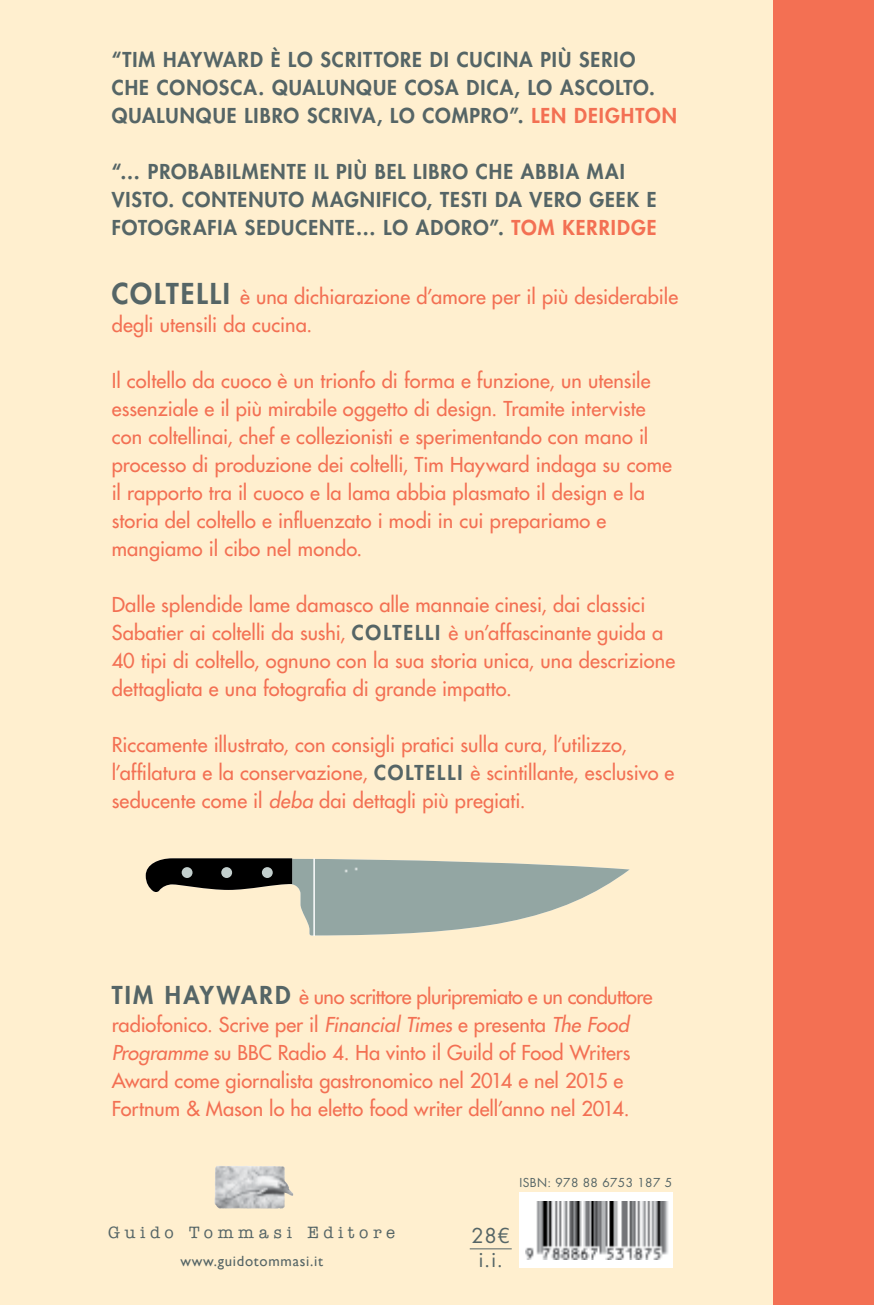
<style>
.page{position:relative;width:874px;height:1305px;background:#fff}
.page>*{position:absolute;margin:0;border:0;box-sizing:border-box;transform-origin:0 0}
.t1{font:500 20px/28px "Futura Std";letter-spacing:.005em;color:#f37053}
.t2{font:800 20px "Futura Std";letter-spacing:.05em;color:#556566}
.t3{font:800 20px "Futura Std";letter-spacing:.05em;color:#f37053}
.t4{font:20px/24px "Futura Std";color:#556566;text-align:center}
.t5{font:500 16.6px "American Typewriter";letter-spacing:.275em;color:#556566}
.t6{font:14.8px "Gill Sans";letter-spacing:.05em;color:#556566}
.t7{font:12px "Futura Std";letter-spacing:.03em;color:#556566}
.s1{color:#556566}
.s2{font-weight:800;font-size:28px;color:#556566}
.s3{font-weight:800;color:#556566}
.s4{font-style:italic}
.s5{font-weight:800;font-size:24px;color:#556566}
</style>
<div class="page">
<div style="left:730px;top:0;width:144px;height:1305px;background:#f37053"></div>
<div style="left:0;top:0;width:773px;height:1305px;background:#ffefcf"></div>
<img style="left:214px;top:1166px;width:56px;height:42px">
<hr style="left:313px;top:858px;width:2px;height:78px;background:#fff">
<svg style="left:292px;top:858px;width:337px;height:77px"></svg>
<img style="left:146px;top:858px;width:146px;height:34px">
<div style="left:182px;top:867px;width:10px;height:11px;background:#c3cfcd;border-radius:50%"></div>
<div style="left:221px;top:867px;width:11px;height:11px;background:#c3cfcd;border-radius:50%"></div>
<div style="left:262px;top:867px;width:11px;height:11px;background:#c3cfcd;border-radius:50%"></div>
<div style="left:519px;top:1192px;width:154px;height:75px;background:#fff"></div>
<img style="left:525px;top:1201px;width:143px;height:58px">
<hr style="left:470px;top:1248px;width:41px;height:1px;background:#556566">
<p class="t2" style="left:112px;top:47px;width:23px">“TIM</p>
<p class="t2" style="left:163px;top:47px;width:16px">HAYWARD</p>
<p class="t2" style="left:271px;top:47px;width:62px">È LO SCRITTORE</p>
<p class="t2" style="left:430px;top:47px;width:41px">DI CUCINA</p>
<p class="t2" style="left:540px;top:47px;width:51px">PI Ù SERIO</p>
<p class="t2" style="left:112px;top:75px;width:14px">CHE</p>
<p class="t2" style="left:157px;top:75px;width:16px">CONOSCA</p>
<p class="t2" style="left:258px;top:75px;width:45px">. QUALUN</p>
<p class="t2" style="left:356px;top:75px;width:63px">QUE COSA</p>
<p class="t2" style="left:466px;top:75px;width:13px">DICA</p>
<p class="t2" style="left:514px;top:75px;width:60px">, LO ASCOLTO</p>
<p class="t2" style="left:649px;top:75px;width:7px">.</p>
<p class="t2" style="left:112px;top:103px;width:31px">QUALUN</p>
<p class="t2" style="left:196px;top:103px;width:123px">QUE LIBRO SCRI</p>
<p class="t2" style="left:350px;top:103px;width:88px">VA, LO COMPRO</p>
<p class="t3" style="left:509px;top:103px;width:169px"><span class="s1">”.</span> LEN DEIGHTON</p>
<p class="t2" style="left:112px;top:159px;width:50px">“… PRO</p>
<p class="t2" style="left:188px;top:159px;width:51px">BABILMENTE</p>
<p class="t2" style="left:314px;top:159px;width:175px">IL PIÙ BEL LIBRO CHE</p>
<p class="t2" style="left:521px;top:159px;width:80px">ABBIA MAI</p>
<p class="t2" style="left:112px;top:187px;width:26px">VISTO</p>
<p class="t2" style="left:168px;top:187px;width:29px">. CONTENUTO</p>
<p class="t2" style="left:312px;top:187px;width:15px">MAGNI</p>
<p class="t2" style="left:382px;top:187px;width:68px">FICO, TESTI</p>
<p class="t2" style="left:495px;top:187px;width:62px">DA VERO</p>
<p class="t2" style="left:589px;top:187px;width:13px">GEE</p>
<p class="t2" style="left:626px;top:187px;width:29px">K E</p>
<p class="t2" style="left:112px;top:215px;width:26px">FOTOGRA</p>
<p class="t2" style="left:208px;top:215px;width:51px">FIA SEDUCENTE</p>
<p class="t2" style="left:356px;top:215px;width:76px">… LO ADORO</p>
<p class="t3" style="left:489px;top:215px;width:168px"><span class="s1">”.</span> TOM KERRIDGE</p>
<p class="t1" style="left:112px;top:282px;width:568px"><span class="s2">COLTELLI</span> è una dichiarazione d’amore per il più desiderabile degli utensili da cucina.</p>
<p class="t1" style="left:112px;top:366px;width:562px">Il coltello da cuoco è un trionfo di forma e funzione, un utensile essenziale e il più mirabile oggetto di design. Tramite interviste con coltellinai, chef e collezionisti e sperimentando con mano il processo di produzione dei coltelli, Tim Hayward indaga su come il rapporto tra il cuoco e la lama abbia plasmato il design e la storia del coltello e influenzato i modi in cui prepariamo e mangiamo il cibo nel mondo.</p>
<p class="t1" style="left:112px;top:590px;width:535px">Dalle splendide lame damasco alle mannaie cinesi, dai classici<br>Sabatier ai coltelli da sushi, <span class="s3">COLTELLI</span></p>
<p class="t1" style="left:112px;top:618px;width:565px;text-indent:336px">è un’affascinante guida a<br>40 tipi di coltello, ognuno con la sua storia unica, una descrizione dettagliata e una fotografia di grande impatto.</p>
<p class="t1" style="left:112px;top:730px;width:516px">Riccamente illustrato, con consigli pratici sulla cura, l’utilizzo, l’affilatura e la conservazione, <span class="s3">COLTELLI</span></p>
<p class="t1" style="left:112px;top:758px;width:564px;text-indent:359px">è scintillante, esclusivo e seducente come il <span class="s4">deba</span> dai dettagli più pregiati.</p>
<p class="t1" style="left:112px;top:982px;width:542px"><span class="s5">TIM H AYWARD</span> è uno scrittore pluripremiato e un conduttore radiofonico. Scrive per il <span class="s4">Financial Times</span> e presenta <span class="s4">The Food Programme</span> su BBC Radio 4. Ha vinto il Guild of Food Writers Award come giornalista gastronomico nel 2014 e nel 2015 e Fortnum &amp; Mason lo ha eletto food writer dell’anno nel 2014.</p>
<p class="t5" style="left:108px;top:1223px;width:288px">Guido Tommasi Editore</p>
<p class="t6" style="left:180px;top:1252px;width:144px">www.guidotommasi.it</p>
<p class="t7" style="left:519px;top:1175px;width:154px">ISBN: 978 88 6753 187 5</p>
<p class="t4" style="left:471px;top:1224px;width:40px">28€ i.i.</p>
</div>
